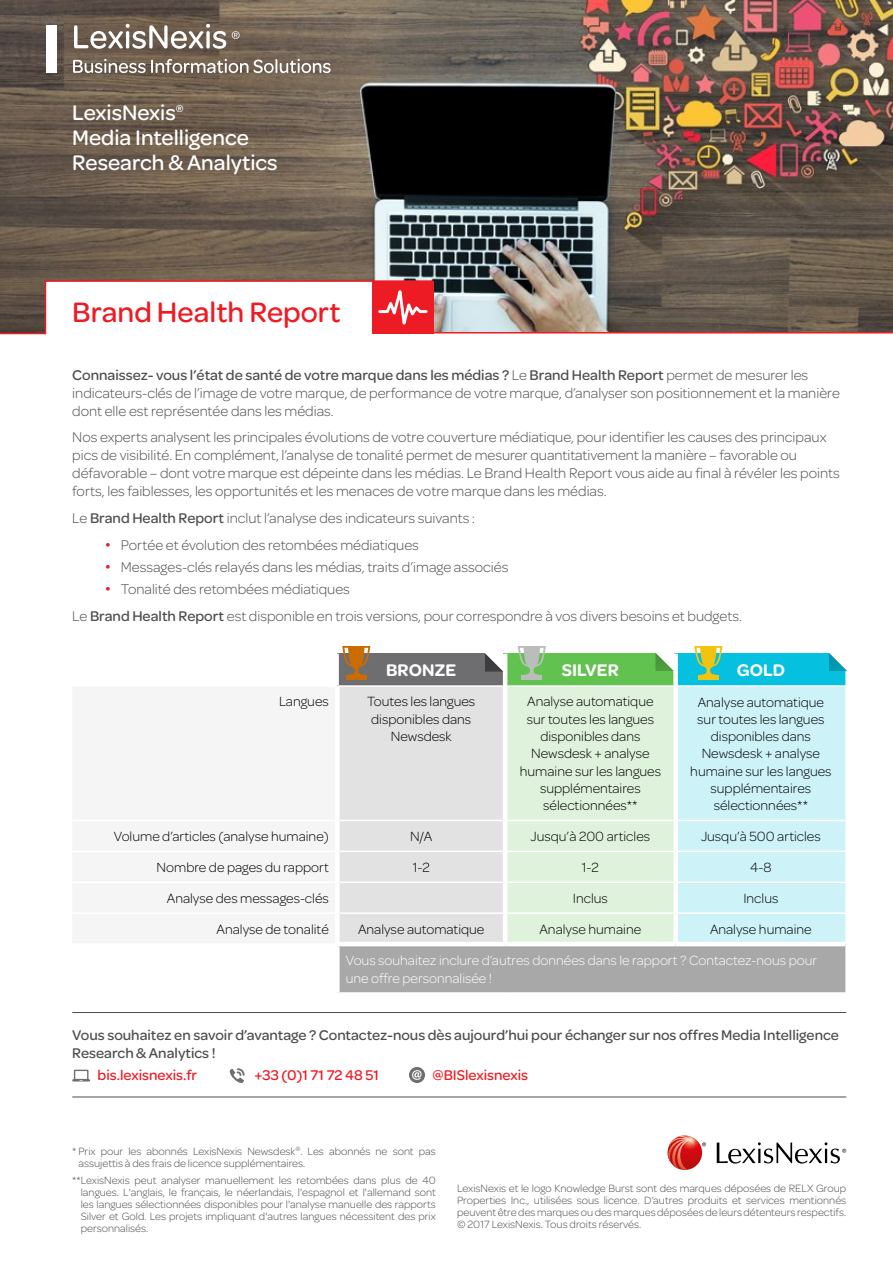
<style>
.page{position:relative;width:893px;height:1263px;background:#fff}
.page>*{position:absolute;margin:0;border:0;box-sizing:border-box;transform-origin:0 0}
.t1{font:500 30px "Omnes";color:#ed1c24}
.t2{font:500 22.5px/24.8px "Omnes";color:#fff}
.t3{font:600 18px "Omnes";color:#fff}
.t4{font:300 15px/18px "Omnes";color:#4d4d4f}
.t5{font:500 15px/18px "Omnes";color:#4d4d4f}
.t6{font:500 15px "Omnes";color:#ed1c24}
.t7{font:300 14.25px/17.2px "Omnes";color:#000;text-align:center}
.t8{font:300 14.25px/18px "Omnes";color:#fff}
.t9{font:300 11.25px/12px "Omnes";color:#4d4d4f;text-align:justify}
.s1{font-weight:500}
.s2{font-size:21px;color:#ed1c24}
</style>
<div class="page">
<img style="left:0;top:0;width:893px;height:280px">
<svg style="left:377px;top:276px;width:52px;height:4px"></svg>
<svg style="left:0;top:280px;width:893px;height:55px"></svg>
<svg style="left:702px;top:1142px;width:4px;height:4px"></svg>
<svg style="left:717px;top:1142px;width:129px;height:22px"></svg>
<svg style="left:668px;top:1135px;width:34px;height:35px"></svg>
<svg style="left:668px;top:1136px;width:28px;height:34px"></svg>
<hr style="left:72px;top:1012px;width:774px;height:1px;background:#4d4d4f">
<hr style="left:72px;top:1097px;width:774px;height:1px;background:#4d4d4f">
<div style="left:337px;top:654px;width:168px;height:32px;background:#6e6e70"></div>
<div style="left:505px;top:654px;width:171px;height:32px;background:#61c250"></div>
<div style="left:676px;top:654px;width:170px;height:32px;background:#05c0de"></div>
<svg style="left:340px;top:687px;width:505px;height:255px;background:#daede7"></svg>
<div style="left:337px;top:944px;width:509px;height:49px;background:#a8a8a9"></div>
<hr style="left:845px;top:944px;width:2px;height:48px;background:#fff">
<hr style="left:336px;top:654px;width:3px;height:31px;background:#fff">
<hr style="left:845px;top:654px;width:2px;height:31px;background:#fff">
<hr style="left:337px;top:685px;width:166px;height:2px;background:#fff">
<hr style="left:507px;top:685px;width:166px;height:2px;background:#fff">
<hr style="left:678px;top:685px;width:169px;height:2px;background:#fff">
<hr style="left:340px;top:820px;width:163px;height:1px;background:#fff">
<hr style="left:507px;top:820px;width:166px;height:1px;background:#fff">
<hr style="left:678px;top:820px;width:169px;height:1px;background:#fff">
<hr style="left:340px;top:851px;width:163px;height:1px;background:#fff">
<hr style="left:507px;top:851px;width:166px;height:1px;background:#fff">
<hr style="left:678px;top:851px;width:169px;height:1px;background:#fff">
<hr style="left:340px;top:881px;width:163px;height:2px;background:#fff">
<hr style="left:507px;top:881px;width:166px;height:2px;background:#fff">
<hr style="left:678px;top:881px;width:169px;height:2px;background:#fff">
<hr style="left:340px;top:912px;width:163px;height:2px;background:#fff">
<hr style="left:507px;top:912px;width:166px;height:2px;background:#fff">
<hr style="left:678px;top:912px;width:169px;height:2px;background:#fff">
<hr style="left:337px;top:992px;width:168px;height:2px;background:#fff">
<hr style="left:505px;top:992px;width:171px;height:2px;background:#fff">
<hr style="left:676px;top:992px;width:171px;height:2px;background:#fff">
<hr style="left:503px;top:686px;width:4px;height:134px;background:#fff">
<div style="left:673px;top:686px;width:5px;height:134px;background:#fff"></div>
<hr style="left:503px;top:820px;width:4px;height:31px;background:#fff">
<div style="left:673px;top:820px;width:5px;height:31px;background:#fff"></div>
<hr style="left:503px;top:851px;width:4px;height:31px;background:#fff">
<div style="left:673px;top:851px;width:5px;height:31px;background:#fff"></div>
<hr style="left:503px;top:882px;width:4px;height:31px;background:#fff">
<div style="left:673px;top:882px;width:5px;height:31px;background:#fff"></div>
<hr style="left:503px;top:913px;width:4px;height:29px;background:#fff">
<div style="left:673px;top:913px;width:5px;height:29px;background:#fff"></div>
<div style="left:335px;top:946px;width:5px;height:46px;background:#fff"></div>
<hr style="left:503px;top:654px;width:4px;height:32px;background:#fff">
<div style="left:673px;top:654px;width:5px;height:32px;background:#fff"></div>
<hr style="left:335px;top:942px;width:170px;height:4px;background:#fff">
<hr style="left:505px;top:942px;width:171px;height:4px;background:#fff">
<hr style="left:676px;top:942px;width:169px;height:4px;background:#fff">
<svg style="left:72px;top:1070px;width:18px;height:11px"></svg>
<svg style="left:229px;top:1068px;width:16px;height:15px"></svg>
<svg style="left:409px;top:1067px;width:16px;height:16px"></svg>
<div style="left:485px;top:653px;width:18px;height:18px;background:#000;opacity:.25"></div>
<div style="left:656px;top:653px;width:18px;height:18px;background:#000;opacity:.25"></div>
<div style="left:829px;top:653px;width:18px;height:18px;background:#000;opacity:.25"></div>
<svg style="left:694px;top:646px;width:28px;height:29px"></svg>
<hr style="left:698px;top:675px;width:20px;height:4px;background:#f2c40f">
<svg style="left:518px;top:646px;width:28px;height:29px"></svg>
<hr style="left:522px;top:675px;width:20px;height:4px;background:#bbbcbc">
<svg style="left:342px;top:646px;width:28px;height:29px"></svg>
<hr style="left:346px;top:675px;width:20px;height:4px;background:#cb6c00">
<svg style="left:74px;top:24px;width:152px;height:25px"></svg>
<svg style="left:73px;top:59px;width:258px;height:14px"></svg>
<svg style="left:232px;top:31px;width:8px;height:8px"></svg>
<div style="left:47px;top:25px;width:10px;height:48px;background:#fff"></div>
<h2 class="t2" style="left:72px;top:99px;width:207px">LexisNexis<sup>®<br></sup>Media Intelligence<br>Research &amp; Analytics</h2>
<h1 class="t1" style="left:72px;top:291px;width:270px">Brand Health Report</h1>
<p class="t4" style="left:72px;top:365px;width:769px"><span class="s1">Connaissez- vous l’état de santé de votre marque dans les médias ?</span> Le <span class="s1">Brand Health Report</span> permet de mesurer les indicateurs-clés de l’image de votre marque, de performance de votre marque, d’analyser son positionnement et la manière dont elle est représentée dans les médias.</p>
<p class="t4" style="left:72px;top:428px;width:769px">Nos experts analysent les principales évolutions de votre couverture médiatique, pour identifier les causes des principaux pics de visibilité. En complément, l’analyse de tonalité permet de mesurer quantitativement la manière – favorable ou défavorable – dont votre marque est dépeinte dans les médias. Le Brand Health Report vous aide au final à révéler les points forts, les faiblesses, les opportunités et les menaces de votre marque dans les médias.</p>
<p class="t4" style="left:72px;top:508px;width:404px">Le <span class="s1">Brand Health Report</span> inclut l’analyse des indicateurs suivants :</p>
<p class="t4" style="left:105px;top:535px;width:316px"><span class="s2">•</span> Portée et évolution des retombées médiatiques</p>
<p class="t4" style="left:105px;top:558px;width:405px"><span class="s2">•</span> Messages-clés relayés dans les médias, traits d’image associés</p>
<p class="t4" style="left:72px;top:576px;width:671px;line-height:26.5px;text-indent:32px"><span class="s2">•</span> Tonalité des retombées médiatiques<br>Le <span class="s1">Brand Health Report</span> est disponible en trois versions, pour correspondre à vos divers besoins et budgets.</p>
<p class="t3" style="left:386px;top:657px;width:72px">BRONZE</p>
<p class="t3" style="left:562px;top:657px;width:58px">SILVER</p>
<p class="t3" style="left:737px;top:657px;width:50px">GOLD</p>
<p class="t7" style="left:279px;top:693px;width:51px">Langues</p>
<p class="t7" style="left:367px;top:693px;width:110px">Toutes les langues disponibles dans<br>Newsdesk</p>
<p class="t7" style="left:520px;top:693px;width:143px">Analyse automatique sur toutes les langues disponibles dans<br>Newsdesk + analyse humaine sur les langues supplémentaires sélectionnées**</p>
<p class="t7" style="left:690px;top:693px;width:143px">Analyse automatique sur toutes les langues disponibles dans<br>Newsdesk + analyse humaine sur les langues supplémentaires sélectionnées**</p>
<p class="t7" style="left:114px;top:827px;width:217px">Volume d’articles (analyse humaine)</p>
<p class="t7" style="left:410px;top:827px;width:24px">N/A</p>
<p class="t7" style="left:531px;top:827px;width:121px">Jusqu’à 200 articles</p>
<p class="t7" style="left:701px;top:827px;width:121px">Jusqu’à 500 articles</p>
<p class="t7" style="left:157px;top:858px;width:174px">Nombre de pages du rapport</p>
<p class="t7" style="left:413px;top:858px;width:19px">1-2</p>
<p class="t7" style="left:582px;top:858px;width:19px">1-2</p>
<p class="t7" style="left:750px;top:858px;width:23px">4-8</p>
<p class="t7" style="left:167px;top:889px;width:163px">Analyse des messages-clés</p>
<p class="t7" style="left:573px;top:889px;width:37px">Inclus</p>
<p class="t7" style="left:743px;top:889px;width:37px">Inclus</p>
<p class="t7" style="left:217px;top:920px;width:114px">Analyse de tonalité</p>
<p class="t7" style="left:358px;top:920px;width:128px">Analyse automatique</p>
<p class="t7" style="left:539px;top:920px;width:103px">Analyse humaine</p>
<p class="t7" style="left:710px;top:920px;width:103px">Analyse humaine</p>
<p class="t8" style="left:346px;top:950px;width:473px">Vous souhaitez inclure d’autres données dans le rapport ? Contactez-nous pour une offre personnalisée !</p>
<p class="t5" style="left:72px;top:1025px;width:768px">Vous souhaitez en savoir d’avantage ? Contactez-nous dès aujourd’hui pour échanger sur nos offres Media Intelligence<br>Research &amp; Analytics !</p>
<p class="t6" style="left:98px;top:1065px;width:101px">bis.lexisnexis.fr</p>
<p class="t6" style="left:255px;top:1065px;width:126px">+33 (0)1 71 72 48 51</p>
<p class="t6" style="left:432px;top:1065px;width:97px">@BISlexisnexis</p>
<p class="t9" style="left:79px;top:1145px;width:359px;text-indent:-6px">* Prix pour les abonnés LexisNexis Newsdesk<sup>®</sup>. Les abonnés ne sont pas assujettis à des frais de licence supplémentaires.</p>
<p class="t9" style="left:81px;top:1173px;width:357px;text-indent:-8px">**LexisNexis peut analyser manuellement les retombées dans plus de 40 langues. L'anglais, le français, le néerlandais, l'espagnol et l'allemand sont les langues sélectionnées disponibles pour l'analyse manuelle des rapports Silver et Gold. Les projets impliquant d'autres langues nécessitent des prix personnalisés.</p>
<p class="t9" style="left:457px;top:1182px;width:391px">LexisNexis et le logo Knowledge Burst sont des marques déposées de RELX Group Properties Inc., utilisées sous licence. D’autres produits et services mentionnés peuvent être des marques ou des marques déposées de leurs détenteurs respectifs. © 2017 LexisNexis. Tous droits réservés.</p>
</div>
